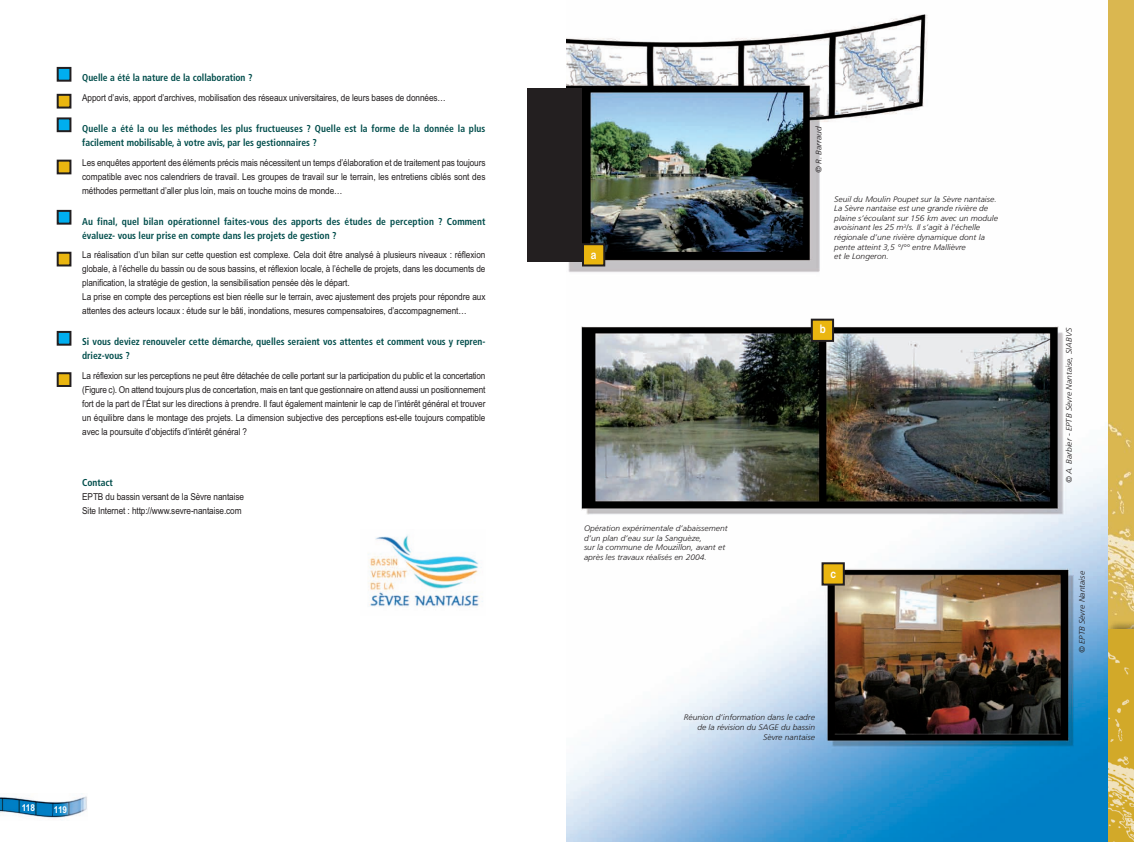
<style>
.page{position:relative;width:1134px;height:842px;background:#fff}
.page>*{position:absolute;margin:0;border:0;box-sizing:border-box;transform-origin:0 0}
.t1{font:12px "Arial Rounded MT Bold";color:#fff;scale:.8 1}
.t2{font:700 condensed 10px/14px "Frutiger";color:#004d4b;scale:.95 1}
.t3{font:9.5px/14px "Arial Narrow";letter-spacing:-.01em;color:#231f20;text-align:justify;scale:1.06 1}
.t4{font:700 9.5px "Arial Narrow";letter-spacing:-.025em;color:#fff;scale:1.06 1}
.t5{font:italic 300 8px/9.6px "Frutiger";color:#231f20;scale:1.06 1}
</style>
<div class="page">
<img style="left:567px;top:14px;width:541px;height:828px">
<img style="left:1108px;top:0;width:26px;height:616px">
<img style="left:1103px;top:616px;width:5px;height:226px">
<img style="left:1108px;top:616px;width:26px;height:14px">
<svg style="left:1108px;top:630px;width:26px;height:212px;background:#d7b344"></svg>
<img style="left:0;top:796px;width:87px;height:23px">
<div style="left:58px;top:118px;width:12px;height:13px;background:#00aeef"></div>
<div style="left:57px;top:117px;width:14px;height:15px;border:2px solid #231f20"></div>
<div style="left:58px;top:161px;width:12px;height:12px;background:#eab610"></div>
<div style="left:57px;top:160px;width:14px;height:14px;border:2px solid #231f20"></div>
<div style="left:58px;top:68px;width:12px;height:13px;background:#00aeef"></div>
<div style="left:57px;top:67px;width:14px;height:15px;border:2px solid #231f20"></div>
<div style="left:58px;top:95px;width:12px;height:13px;background:#eab610"></div>
<div style="left:57px;top:94px;width:14px;height:15px;border:2px solid #231f20"></div>
<div style="left:58px;top:211px;width:12px;height:13px;background:#00aeef"></div>
<div style="left:57px;top:210px;width:14px;height:15px;border:2px solid #231f20"></div>
<div style="left:58px;top:253px;width:12px;height:12px;background:#eab610"></div>
<div style="left:57px;top:252px;width:14px;height:14px;border:2px solid #231f20"></div>
<div style="left:58px;top:332px;width:12px;height:13px;background:#00aeef"></div>
<div style="left:57px;top:331px;width:14px;height:15px;border:2px solid #231f20"></div>
<div style="left:58px;top:373px;width:12px;height:13px;background:#eab610"></div>
<div style="left:57px;top:372px;width:14px;height:15px;border:2px solid #231f20"></div>
<div style="left:583px;top:244px;width:21px;height:21px;background:#eab610"></div>
<div style="left:582px;top:243px;width:23px;height:23px;border:2px solid #231f20"></div>
<div style="left:812px;top:320px;width:21px;height:21px;background:#eab610"></div>
<div style="left:811px;top:319px;width:23px;height:23px;border:2px solid #231f20"></div>
<div style="left:822px;top:563px;width:22px;height:21px;background:#eab610"></div>
<div style="left:821px;top:562px;width:24px;height:23px;border:2px solid #231f20"></div>
<img style="left:368px;top:535px;width:115px;height:72px">
<div style="left:527px;top:88px;width:54px;height:173px;background:#231f20"></div>
<p class="t2" style="left:82px;top:72px;width:181px">Quelle a été la nature de la collaboration ?</p>
<p class="t3" style="left:82px;top:91px;width:344px">Apport d’avis, apport d’archives, mobilisation des réseaux universitaires, de leurs bases de données…</p>
<p class="t2" style="left:82px;top:122px;width:426px">Quelle a été la ou les méthodes les plus fructueuses ? Quelle est la forme de la donnée la plus facilement mobilisable, à votre avis, par les gestionnaires ?</p>
<p class="t3" style="left:82px;top:155px;width:382px">Les enquêtes apportent des éléments précis mais nécessitent un temps d’élaboration et de traitement pas toujours compatible avec nos calendriers de travail. Les groupes de travail sur le terrain, les entretiens ciblés sont des méthodes permettant d’aller plus loin, mais on touche moins de monde…</p>
<p class="t2" style="left:82px;top:215px;width:426px">Au final, quel bilan opérationnel faites-vous des apports des études de perception ? Comment évaluez- vous leur prise en compte dans les projets de gestion ?</p>
<p class="t3" style="left:82px;top:248px;width:382px;text-align:left">La réalisation d’un bilan sur cette question est complexe. Cela doit être analysé à plusieurs niveaux : réflexion globale, à l’échelle du bassin ou de sous bassins, et réflexion locale, à l’échelle de projets, dans les documents de planification, la stratégie de gestion, la sensibilisation pensée dès le départ.<br>La prise en compte des perceptions est bien réelle sur le terrain, avec ajustement des projets pour répondre aux attentes des acteurs locaux : étude sur le bâti, inondations, mesures compensatoires, d’accompagnement…</p>
<p class="t2" style="left:82px;top:336px;width:426px">Si vous deviez renouveler cette démarche, quelles seraient vos attentes et comment vous y repren&shy;driez-vous ?</p>
<p class="t3" style="left:82px;top:369px;width:382px">La réflexion sur les perceptions ne peut être détachée de celle portant sur la participation du public et la concertation (Figure c). On attend toujours plus de concertation, mais en tant que gestionnaire on attend aussi un positionnement fort de la part de l’État sur les directions à prendre. Il faut également maintenir le cap de l’intérêt général et trouver un équilibre dans le montage des projets. La dimension subjective des perceptions est-elle toujours compatible avec la poursuite d’objectifs d’intérêt général ?</p>
<p class="t2" style="left:82px;top:476px;width:34px">Contact</p>
<p class="t3" style="left:82px;top:489px;width:154px">EPTB du bassin versant de la Sèvre nantaise<br>Site Internet : http://www.sevre-nantaise.com</p>
<p class="t4" style="left:22px;top:802px;width:14px">118</p>
<p class="t4" style="left:54px;top:804px;width:14px">119</p>
<p class="t5" style="left:814px;top:173px;width:46px;rotate:-90deg">© R. Barraud</p>
<p class="t5" style="left:834px;top:195px;width:156px">Seuil du Moulin Poupet sur la Sèvre nantaise.<br>La Sèvre nantaise est une grande rivière de plaine s’écoulant sur 156 km avec un module avoisinant les 25 m<sup>3</sup>/s. Il s’agit à l’échelle régionale d’une rivière dynamique dont la pente atteint 3,5 °/°° entre Mallièvre</p>
<p class="t1" style="left:591px;top:248px;width:9px">a</p>
<p class="t5" style="left:834px;top:252px;width:53px">et le Longeron.</p>
<p class="t5" style="left:584px;top:524px;width:137px">Opération expérimentale d’abaissement d’un plan d’eau sur la Sanguèze,<br>sur la commune de Mouzillon, avant et après les travaux réalisés en 2004.</p>
<p class="t1" style="left:820px;top:322px;width:9px">b</p>
<p class="t1" style="left:830px;top:566px;width:9px">c</p>
<p class="t5" style="left:684px;top:713px;width:125px;text-align:right">Réunion d’information dans le cadre de la révision du SAGE du bassin<br>Sèvre nantaise</p>
<p class="t5" style="left:1065px;top:483px;width:148px;rotate:-90deg">© A. Barbier - EPTB Sèvre Nantaise, SIABVS</p>
<p class="t5" style="left:1078px;top:653px;width:79px;rotate:-90deg">© EPTB Sèvre Nantaise</p>
</div>
